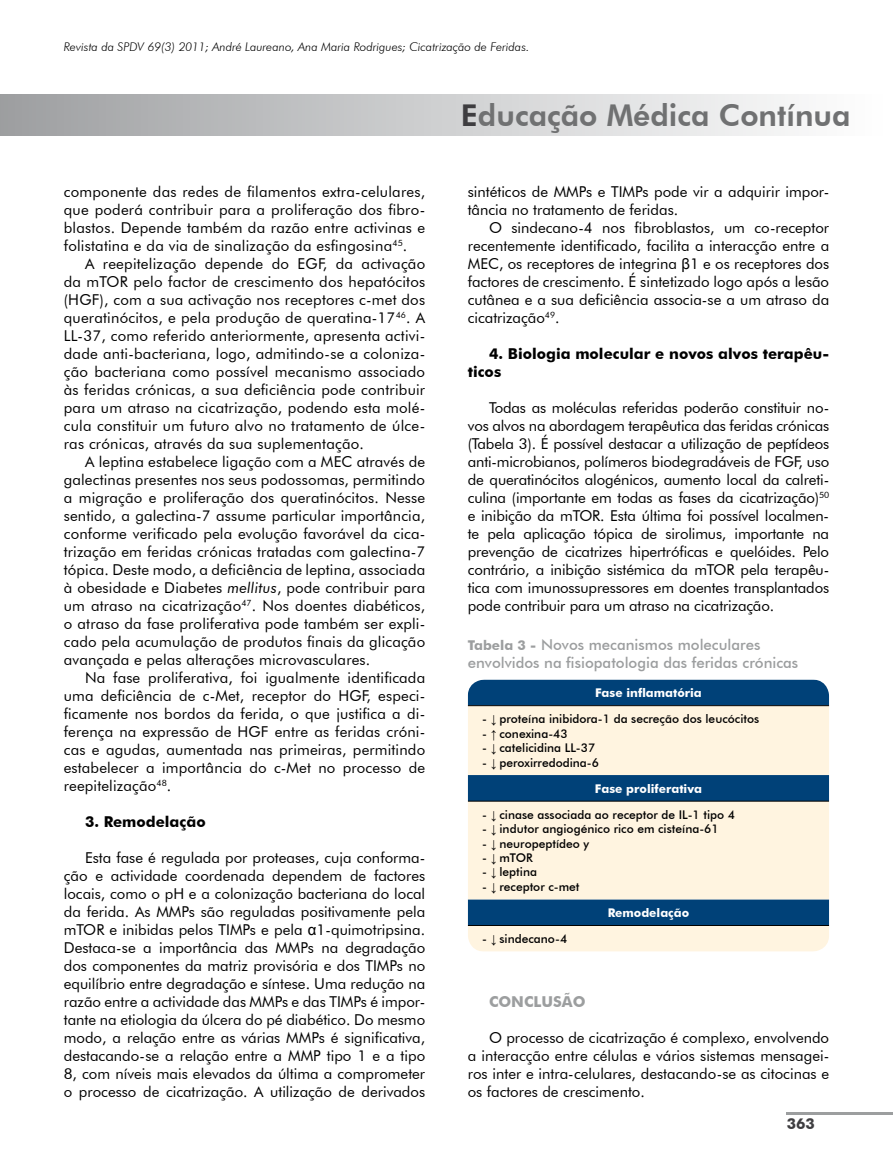
<style>
.page{position:relative;width:893px;height:1170px;background:#fff}
.page>*{position:absolute;margin:0;border:0;box-sizing:border-box;transform-origin:0 0}
.t1{font:800 30px "Futura BT";color:#707172}
.t2{font:15px/18px "Futura BT";color:#000;text-align:justify}
.t3{font:500 15px/18px "Futura BT";color:#9c9e9f}
.t4{font:700 15px/18px "Futura BT";color:#000}
.t5{font:700 15px "Futura BT";color:#9c9e9f}
.t6{font:700 15px "Futura BT";color:#3e3d40}
.t7{font:500 12px/26.1px "Futura BT";color:#000}
.t8{font:italic 300 12px "Futura BT";color:#000}
.t9{font:700 12px "Futura BT";color:#fff}
.s1{font-style:italic}
.s2{font-family:"Arial"}
.s3{color:#3e3d40}
.s4{font-weight:700;font-size:13.5px}
.s5{font-family:"Arial Narrow";font-weight:400}
.s6{font-weight:700;color:#fff}
</style>
<div class="page">
<div style="left:0;top:94px;width:893px;height:41px;background:linear-gradient(to right,#9ea0a2,#fff)"></div>
<hr style="left:787px;top:1111px;width:106px;height:3px;background:#9c9e9f">
<div style="left:468px;top:679px;width:361px;height:26px;background:#004178"></div>
<svg style="left:468px;top:706px;width:361px;height:245px;background:#c9cec9"></svg>
<hr style="left:468px;top:705px;width:361px;height:1px;background:#000">
<hr style="left:468px;top:800px;width:361px;height:1px;background:#000">
<hr style="left:468px;top:925px;width:361px;height:1px;background:#000">
<p class="t8" style="left:64px;top:39px;width:467px">Revista da SPDV 69(3) 2011; André Laureano, Ana Maria Rodrigues; Cicatrização de Feridas.</p>
<p class="t2" style="left:64px;top:182px;width:363px">componente das redes de filamentos extra-celulares, que poderá contribuir para a proliferação dos fibro&shy;blastos. Depende também da razão entre activinas e folistatina e da via de sinalização da esfingosina<sup>45</sup>.</p>
<p class="t2" style="left:64px;top:254px;width:363px;text-indent:21px">A reepitelização depende do EGF, da activação da mTOR pelo factor de crescimento dos hepatócitos (HGF), com a sua activação nos receptores c-met dos queratinócitos, e pela produção de queratina-17<sup>46</sup>. A LL-37, como referido anteriormente, apresenta activi&shy;dade anti-bacteriana, logo, admitindo-se a coloniza&shy;ção bacteriana como possível mecanismo associado às feridas crónicas, a sua deficiência pode contribuir para um atraso na cicatrização, podendo esta molé&shy;cula constituir um futuro alvo no tratamento de úlce&shy;ras crónicas, através da sua suplementação.</p>
<p class="t2" style="left:64px;top:452px;width:363px;text-indent:21px">A leptina estabelece ligação com a MEC através de galectinas presentes nos seus podossomas, permitindo a migração e proliferação dos queratinócitos. Nesse sentido, a galectina-7 assume particular importância, conforme verificado pela evolução favorável da cica&shy;trização em feridas crónicas tratadas com galectina-7 tópica. Deste modo, a deficiência de leptina, associada à obesidade e Diabetes <span class="s1">mellitus</span>, pode contribuir para um atraso na cicatrização<sup>47</sup>. Nos doentes diabéticos, o atraso da fase proliferativa pode também ser expli&shy;cado pela acumulação de produtos finais da glicação avançada e pelas alterações microvasculares.</p>
<p class="t2" style="left:64px;top:668px;width:363px;text-indent:21px">Na fase proliferativa, foi igualmente identificada uma deficiência de c-Met, receptor do HGF, especi&shy;ficamente nos bordos da ferida, o que justifica a di&shy;ferença na expressão de HGF entre as feridas cróni&shy;cas e agudas, aumentada nas primeiras, permitindo estabelecer a importância do c-Met no processo de reepitelização<sup>48</sup>.</p>
<p class="t4" style="left:85px;top:812px;width:122px">3. Remodelação</p>
<p class="t2" style="left:64px;top:848px;width:363px;text-indent:21px">Esta fase é regulada por proteases, cuja conforma&shy;ção e actividade coordenada dependem de factores locais, como o pH e a colonização bacteriana do local da ferida. As MMPs são reguladas positivamente pela mTOR e inibidas pelos TIMPs e pela <span class="s2">α</span>1-quimotripsina.<br>Destaca-se a importância das MMPs na degradação dos componentes da matriz provisória e dos TIMPs no equilíbrio entre degradação e síntese. Uma redução na razão entre a actividade das MMPs e das TIMPs é impor&shy;tante na etiologia da úlcera do pé diabético. Do mesmo modo, a relação entre as várias MMPs é significativa, destacando-se a relação entre a MMP tipo 1 e a tipo 8, com níveis mais elevados da última a comprometer o processo de cicatrização. A utilização de derivados</p>
<h1 class="t1" style="left:461px;top:97px;width:391px"><span class="s3">E</span>ducação Médica Contínua</h1>
<p class="t2" style="left:468px;top:182px;width:363px">sintéticos de MMPs e TIMPs pode vir a adquirir impor&shy;tância no tratamento de feridas.</p>
<p class="t2" style="left:468px;top:218px;width:363px;text-indent:21px">O sindecano-4 nos fibroblastos, um co-receptor recentemente identificado, facilita a interacção entre a MEC, os receptores de integrina <span class="s2">β</span>1 e os receptores dos factores de crescimento. É sintetizado logo após a lesão cutânea e a sua deficiência associa-se a um atraso da cicatrização<sup>49</sup>.</p>
<p class="t4" style="left:468px;top:344px;width:363px;text-indent:21px">4. Biologia molecular e novos alvos terapêu&shy;ticos</p>
<p class="t2" style="left:468px;top:398px;width:363px;text-indent:21px">Todas as moléculas referidas poderão constituir no&shy;vos alvos na abordagem terapêutica das feridas crónicas (Tabela 3). É possível destacar a utilização de peptídeos anti-microbianos, polímeros biodegradáveis de FGF, uso de queratinócitos alogénicos, aumento local da calreti&shy;culina (importante em todas as fases da cicatrização)<sup>50 </sup>e inibição da mTOR. Esta última foi possível localmen&shy;te pela aplicação tópica de sirolimus, importante na prevenção de cicatrizes hipertróficas e quelóides. Pelo contrário, a inibição sistémica da mTOR pela terapêu&shy;tica com imunossupressores em doentes transplantados pode contribuir para um atraso na cicatrização.</p>
<p class="t3" style="left:468px;top:635px;width:332px"><span class="s4">Tabela 3 -</span> Novos mecanismos moleculares envolvidos na fisiopatologia das feridas crónicas</p>
<p class="t9" style="left:595px;top:685px;width:108px">Fase inflamatória</p>
<p class="t7" style="left:482px;top:705px;width:279px">- <span class="s5">↓</span> proteína inibidora-1 da secreção dos leucócitos</p>
<p class="t7" style="left:482px;top:720px;width:87px">- <span class="s5">↑</span> conexina-43</p>
<p class="t7" style="left:482px;top:734px;width:115px">- <span class="s5">↓</span> catelicidina LL-37</p>
<p class="t7" style="left:595px;top:749px;width:109px;text-indent:-113px">- <span class="s5">↓</span> peroxirredodina-6<br><span class="s6">Fase proliferativa</span></p>
<p class="t7" style="left:482px;top:801px;width:254px">- <span class="s5">↓</span> cinase associada ao receptor de IL-1 tipo 4</p>
<p class="t7" style="left:482px;top:815px;width:238px">- <span class="s5">↓</span> indutor angiogénico rico em cisteína-61</p>
<p class="t7" style="left:482px;top:830px;width:108px">- <span class="s5">↓</span> neuropeptídeo y</p>
<p class="t7" style="left:482px;top:844px;width:52px">- <span class="s5">↓</span> mTOR</p>
<p class="t7" style="left:482px;top:858px;width:56px">- <span class="s5">↓</span> leptina</p>
<p class="t7" style="left:482px;top:873px;width:99px">- <span class="s5">↓</span> receptor c-met</p>
<p class="t9" style="left:608px;top:905px;width:83px">Remodelação</p>
<p class="t7" style="left:482px;top:925px;width:87px">- <span class="s5">↓</span> sindecano-4</p>
<p class="t5" style="left:489px;top:992px;width:98px">CONCLUSÃO</p>
<p class="t2" style="left:468px;top:1028px;width:363px;text-indent:21px">O processo de cicatrização é complexo, envolvendo a interacção entre células e vários sistemas mensagei&shy;ros inter e intra-celulares, destacando-se as citocinas e os factores de crescimento.</p>
<p class="t6" style="left:787px;top:1114px;width:30px">363</p>
</div>
